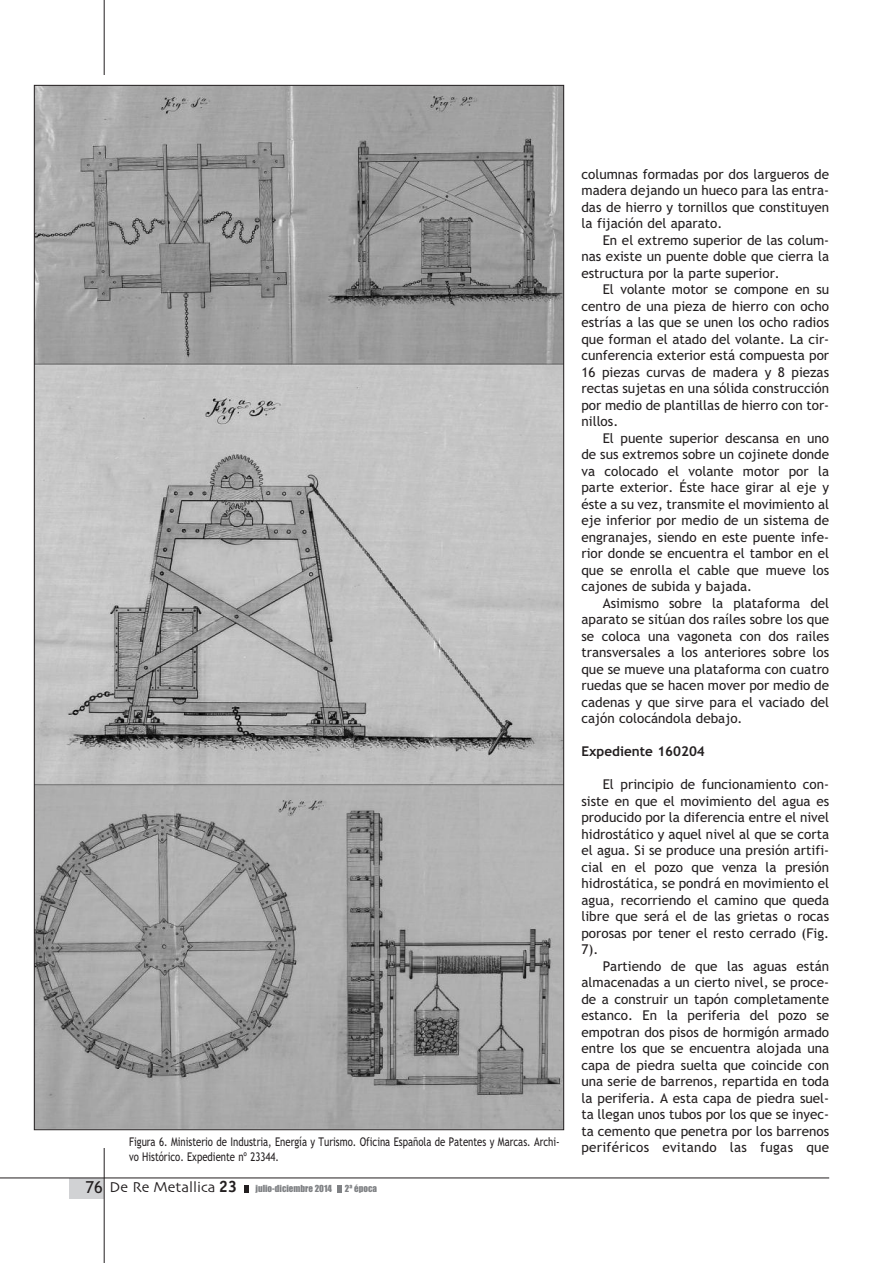
<style>
.page{position:relative;width:893px;height:1263px;background:#fff}
.page>*{position:absolute;margin:0;border:0;box-sizing:border-box;transform-origin:0 0}
.t1{font:13.5px/16.5px "Trebuchet MS";color:#231f20;text-align:justify}
.t2{font:700 13.5px "Trebuchet MS";color:#231f20}
.t3{font:12px/15px "Trebuchet MS";color:#231f20;scale:.8 1}
.t4{font:9px "Impact";color:#808285}
.s1{font-family:"Trebuchet MS";font-size:16.5px;color:#231f20}
.s2{font-family:"Skia";font-size:15px;color:#231f20}
.s3{font-family:"Officina Sans";font-weight:700;font-size:16.5px;color:#231f20}
</style>
<div class="page">
<div style="left:69px;top:1178px;width:35px;height:20px;background:#d1d2d4"></div>
<svg style="left:337px;top:1185px;width:5px;height:7px"></svg>
<svg style="left:244px;top:1185px;width:5px;height:7px"></svg>
<hr style="left:104px;top:0;width:1px;height:1263px;background:#231f20">
<hr style="left:0;top:1177px;width:829px;height:1px;background:#231f20">
<div style="left:90px;top:76px;width:22px;height:9px;background:#fff"></div>
<svg style="left:94px;top:1123px;width:23px;height:24px"></svg>
<img style="left:36px;top:87px;width:526px;height:1041px">
<p class="t3" style="left:129px;top:1134px;width:540px">Figura 6. Ministerio de Industria, Energía y Turismo. Oficina Española de Patentes y Marcas. Archi&shy;vo Histórico. Expediente nº 23344.</p>
<p class="t4" style="left:85px;top:1184px;width:248px"><span class="s1">76</span> <span class="s2">De Re Metallica</span> <span class="s3">23</span> julio-diciembre 2014</p>
<p class="t4" style="left:345px;top:1184px;width:34px">2ª época</p>
<p class="t1" style="left:581px;top:166px;width:249px">columnas formadas por dos largueros de madera dejando un hueco para las entra&shy;das de hierro y tornillos que constituyen la fijación del aparato.</p>
<p class="t1" style="left:581px;top:232px;width:249px;text-indent:21px">En el extremo superior de las colum&shy;nas existe un puente doble que cierra la estructura por la parte superior.</p>
<p class="t1" style="left:581px;top:281px;width:249px;text-indent:21px">El volante motor se compone en su centro de una pieza de hierro con ocho estrías a las que se unen los ocho radios que forman el atado del volante. La cir&shy;cunferencia exterior está compuesta por 16 piezas curvas de madera y 8 piezas rectas sujetas en una sólida construcción por medio de plantillas de hierro con tor&shy;nillos.</p>
<p class="t1" style="left:581px;top:430px;width:249px;text-indent:21px">El puente superior descansa en uno de sus extremos sobre un cojinete donde va colocado el volante motor por la parte exterior. Éste hace girar al eje y éste a su vez, transmite el movimiento al eje inferior por medio de un sistema de engranajes, siendo en este puente infe&shy;rior donde se encuentra el tambor en el que se enrolla el cable que mueve los cajones de subida y bajada.</p>
<p class="t1" style="left:581px;top:595px;width:249px;text-indent:21px">Asimismo sobre la plataforma del aparato se sitúan dos raíles sobre los que se coloca una vagoneta con dos railes transversales a los anteriores sobre los que se mueve una plataforma con cuatro ruedas que se hacen mover por medio de cadenas y que sirve para el vaciado del cajón colocándola debajo.</p>
<p class="t2" style="left:581px;top:743px;width:125px">Expediente 160204</p>
<p class="t1" style="left:581px;top:776px;width:249px;text-indent:21px">El principio de funcionamiento con&shy;siste en que el movimiento del agua es producido por la diferencia entre el nivel hidrostático y aquel nivel al que se corta el agua. Si se produce una presión artifi&shy;cial en el pozo que venza la presión hidrostática, se pondrá en movimiento el agua, recorriendo el camino que queda libre que será el de las grietas o rocas porosas por tener el resto cerrado (Fig.<br>7).</p>
<p class="t1" style="left:581px;top:958px;width:249px;text-indent:21px">Partiendo de que las aguas están almacenadas a un cierto nivel, se proce&shy;de a construir un tapón completamente estanco. En la periferia del pozo se empotran dos pisos de hormigón armado entre los que se encuentra alojada una capa de piedra suelta que coincide con una serie de barrenos, repartida en toda la periferia. A esta capa de piedra suel&shy;ta llegan unos tubos por los que se inyec&shy;ta cemento que penetra por los barrenos periféricos evitando las fugas que</p>
</div>
